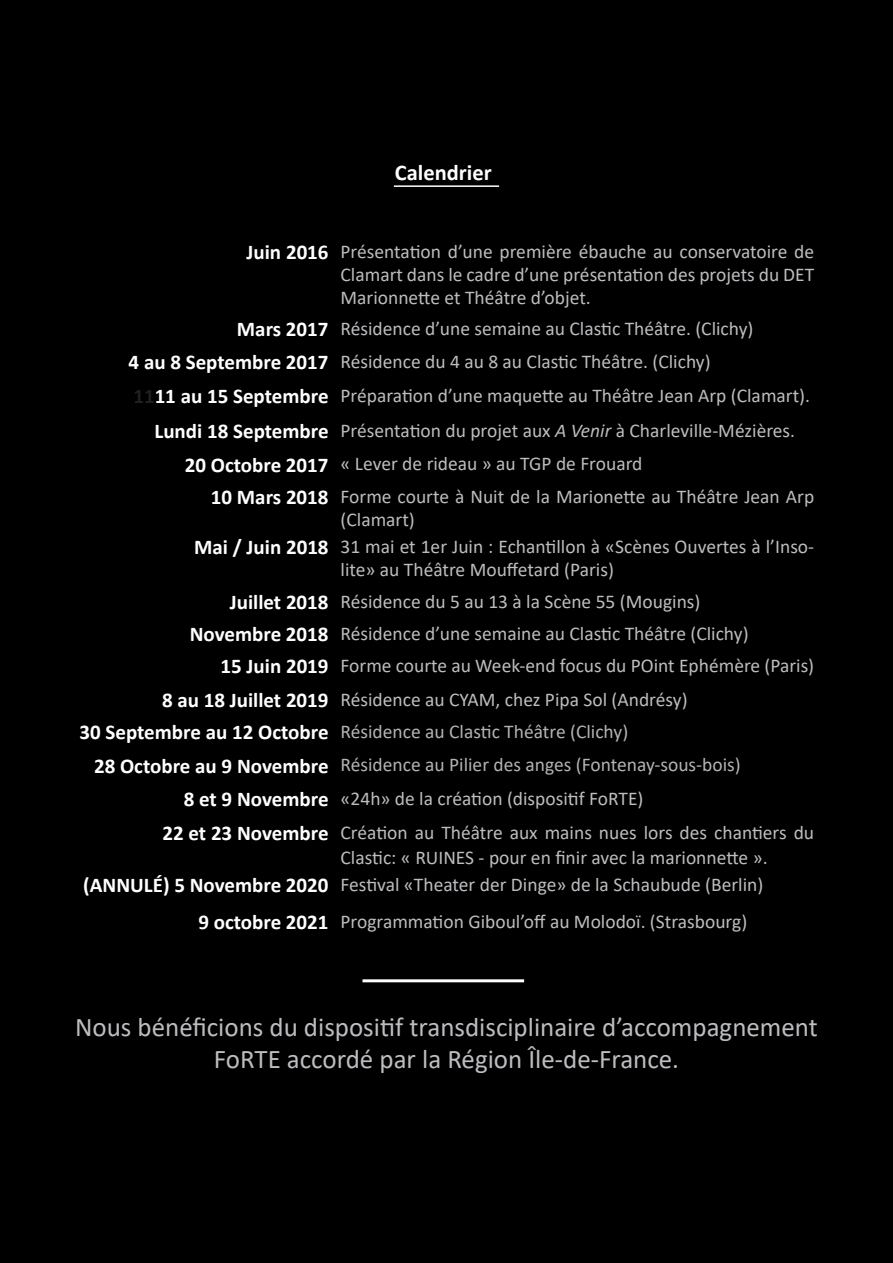
<style>
.page{position:relative;width:893px;height:1263px;background:#000}
.page>*{position:absolute;margin:0;border:0;box-sizing:border-box;transform-origin:0 0}
.t1{font:27px/32.4px "Calibri";color:#bcbdc0;text-align:center}
.t2{font:700 22.5px "Calibri";color:#fff}
.t3{font:700 21px "Calibri";color:#fff}
.t4{font:19.5px/23.4px "Calibri";color:#bcbdc0}
.t5{font:19.5px "Calibri";color:#b2b3b7}
.s1{color:#231f20}
.s2{font-style:italic}
</style>
<div class="page">
<hr style="left:394px;top:185px;width:105px;height:2px;background:#fff">
<hr style="left:362px;top:979px;width:162px;height:3px;background:#fff">
<p class="t2" style="left:395px;top:157px;width:98px">Calendrier</p>
<p class="t3" style="left:247px;top:237px;width:84px">Juin 2016</p>
<p class="t4" style="left:341px;top:239px;width:475px;text-align:justify">Présentation d’une première ébauche au conservatoire de Clamart dans le cadre d’une présentation des projets du DET Marionnette et Théâtre d’objet.</p>
<p class="t3" style="left:237px;top:315px;width:93px">Mars 2017</p>
<p class="t4" style="left:341px;top:317px;width:414px">Résidence d’une semaine au Clastic Théâtre. (Clichy)</p>
<p class="t3" style="left:129px;top:347px;width:201px">4 au 8 Septembre 2017</p>
<p class="t4" style="left:341px;top:349px;width:372px">Résidence du 4 au 8 au Clastic Théâtre. (Clichy)</p>
<p class="t3" style="left:133px;top:381px;width:197px"><span class="s1">11</span>11 au 15 Septembre</p>
<p class="t4" style="left:341px;top:383px;width:471px">Préparation d’une maquette au Théâtre Jean Arp (Clamart).</p>
<p class="t3" style="left:154px;top:416px;width:176px">Lundi 18 Septembre</p>
<p class="t4" style="left:341px;top:418px;width:456px">Présentation du projet aux <span class="s2">A Venir</span> à Charleville-Mézières.</p>
<p class="t3" style="left:185px;top:450px;width:145px">20 Octobre 2017</p>
<p class="t4" style="left:341px;top:452px;width:303px">« Lever de rideau » au TGP de Frouard</p>
<p class="t3" style="left:211px;top:482px;width:119px">10 Mars 2018</p>
<p class="t4" style="left:341px;top:484px;width:475px">Forme courte à Nuit de la Marionette au Théâtre Jean Arp (Clamart)</p>
<p class="t3" style="left:194px;top:532px;width:136px">Mai / Juin 2018</p>
<p class="t4" style="left:341px;top:534px;width:475px">31 mai et 1er Juin : Echantillon à «Scènes Ouvertes à l’Inso&shy;lite» au Théâtre Mouffetard (Paris)</p>
<p class="t3" style="left:230px;top:587px;width:100px">Juillet 2018</p>
<p class="t4" style="left:341px;top:589px;width:361px">Résidence du 5 au 13 à la Scène 55 (Mougins)</p>
<p class="t3" style="left:190px;top:619px;width:140px">Novembre 2018</p>
<p class="t4" style="left:341px;top:621px;width:410px">Résidence d’une semaine au Clastic Théâtre (Clichy)</p>
<p class="t3" style="left:221px;top:651px;width:110px">15 Juin 2019</p>
<p class="t4" style="left:341px;top:653px;width:475px">Forme courte au Week-end focus du POint Ephémère (Paris)</p>
<p class="t3" style="left:162px;top:685px;width:168px">8 au 18 Juillet 2019</p>
<p class="t4" style="left:341px;top:687px;width:349px">Résidence au CYAM, chez Pipa Sol (Andrésy)</p>
<p class="t3" style="left:79px;top:717px;width:251px">30 Septembre au 12 Octobre</p>
<p class="t5" style="left:341px;top:718px;width:289px">Résidence au Clastic Théâtre (Clichy)</p>
<p class="t3" style="left:94px;top:751px;width:236px">28 Octobre au 9 Novembre</p>
<p class="t5" style="left:341px;top:751px;width:402px">Résidence au Pilier des anges (Fontenay-sous-bois)</p>
<p class="t3" style="left:184px;top:784px;width:146px">8 et 9 Novembre</p>
<p class="t4" style="left:341px;top:786px;width:304px">«24h» de la création (dispositif FoRTE)</p>
<p class="t3" style="left:162px;top:818px;width:168px">22 et 23 Novembre</p>
<p class="t4" style="left:341px;top:820px;width:475px;line-height:25.2px">Création au Théâtre aux mains nues lors des chantiers du<br>Clastic: « RUINES - pour en finir avec la marionnette ».</p>
<p class="t3" style="left:83px;top:870px;width:247px">(ANNULÉ) 5 Novembre 2020</p>
<p class="t4" style="left:341px;top:872px;width:424px">Festival «Theater der Dinge» de la Schaubude (Berlin)</p>
<p class="t3" style="left:198px;top:907px;width:132px">9 octobre 2021</p>
<p class="t4" style="left:341px;top:909px;width:408px">Programmation Giboul’off au Molodoï. (Strasbourg)</p>
<p class="t1" style="left:75px;top:1010px;width:744px">Nous bénéficions du dispositif transdisciplinaire d’accompagnement<br>FoRTE accordé par la Région Île-de-France.</p>
</div>
